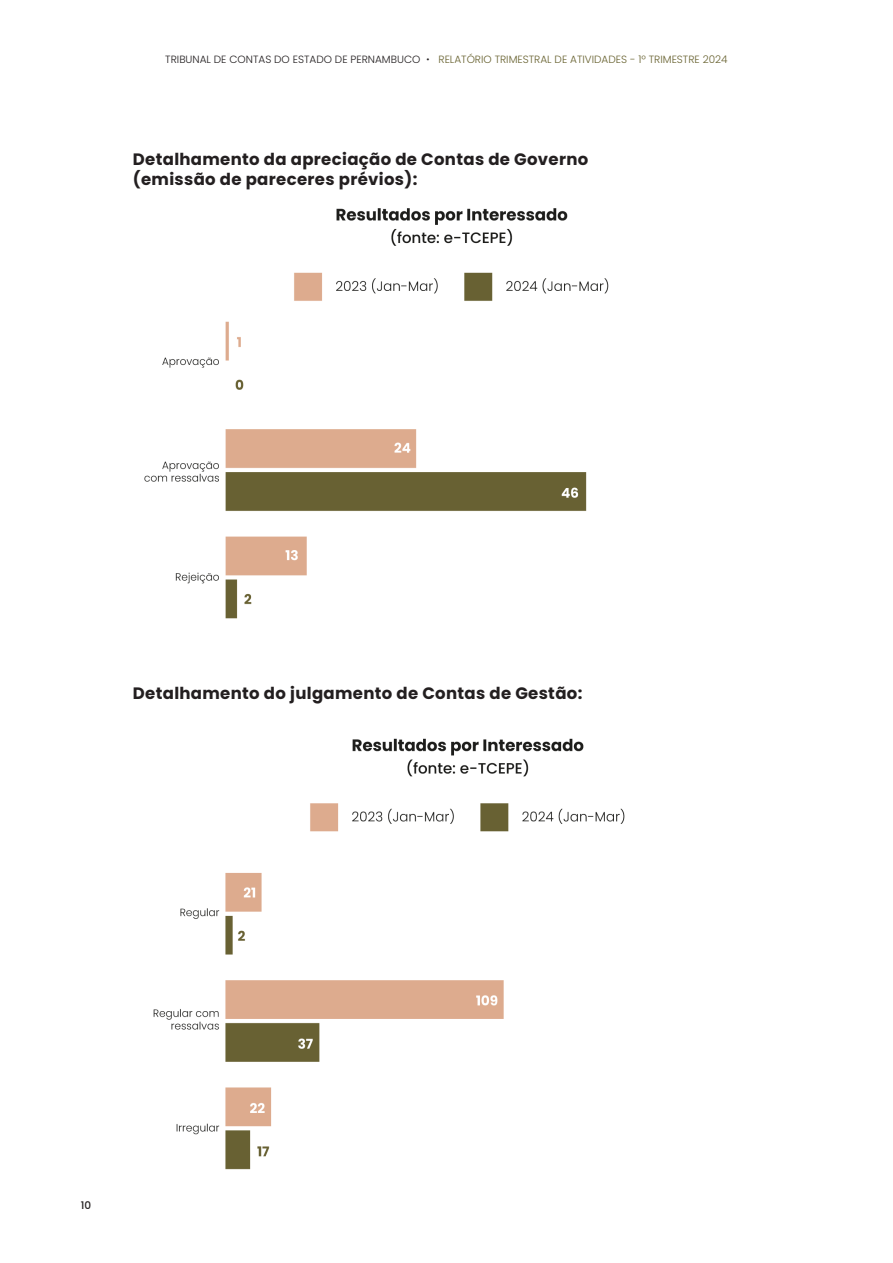
<style>
.page{position:relative;width:893px;height:1263px;background:#fff}
.page>*{position:absolute;margin:0;border:0;box-sizing:border-box;transform-origin:0 0}
.t1{font:700 16.5px "Poppins";letter-spacing:.02em;color:#231f20}
.t2{font:300 10.5px "Poppins";color:#686230}
.t3{font:500 10.5px "Poppins";color:#231f20}
.s1{color:#231f20}
.s2{font-family:"Raleway";font-weight:500;color:#231f20}
</style>
<div class="page">
<img style="left:153px;top:738px;width:472px;height:432px">
<img style="left:144px;top:208px;width:465px;height:411px">
<p class="t2" style="left:165px;top:53px;width:564px"><span class="s1">TRIBUNAL DE CONTAS DO ESTADO DE PERNAMBUCO</span> <span class="s2">•</span> RELATÓRIO TRIMESTRAL DE ATIVIDADES - 1º TRIMESTRE 2024</p>
<p class="t1" style="left:133px;top:149px;width:457px">Detalhamento da apreciação de Contas de Governo</p>
<p class="t1" style="left:133px;top:169px;width:286px">(emissão de pareceres prévios):</p>
<p class="t1" style="left:133px;top:684px;width:451px">Detalhamento do julgamento de Contas de Gestão:</p>
<p class="t3" style="left:81px;top:1199px;width:12px">10</p>
</div>
